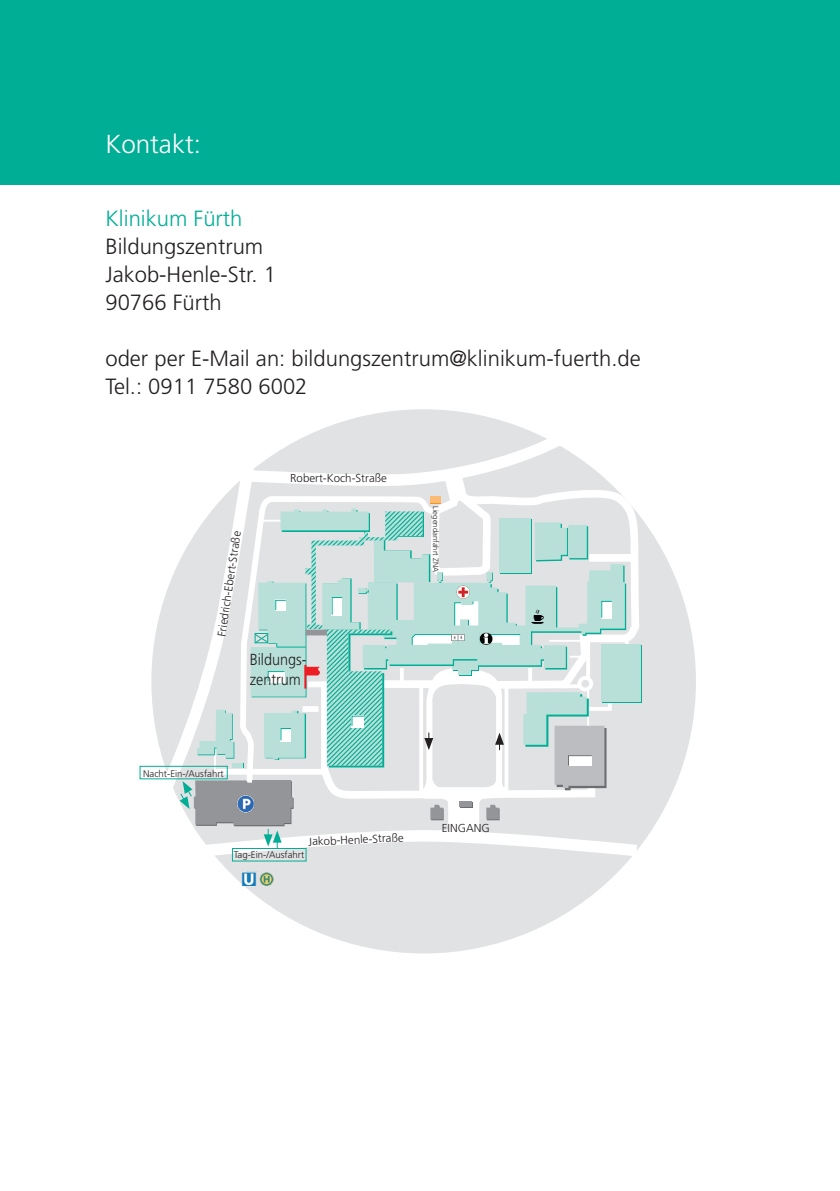
<style>
.page{position:relative;width:840px;height:1191px;background:#fff}
.page>*{position:absolute;margin:0;border:0;box-sizing:border-box;transform-origin:0 0}
.t1{font:300 26px "Frutiger LT Std";color:#fff}
.t2{font:300 22px/28px "Frutiger LT Std";color:#231f20}
.t3{font:300 22px "Frutiger LT Std";color:#00ae95}
.t4{font:300 16px/19.2px "Frutiger LT Std";color:#231f20;scale:.9 1}
.t5{font:300 11.6px "Frutiger LT Std";color:#231f20}
.t6{font:300 9.6px "Frutiger LT Std";color:#231f20}
.t7{font:300 7.6px "Frutiger LT Std";color:#231f20}
</style>
<div class="page">
<div style="left:0;top:0;width:839px;height:184px;background:#00ae95"></div>
<div style="left:151px;top:409px;width:544px;height:544px;background:#e1e2e4;border-radius:50%"></div>
<div style="left:139px;top:766px;width:89px;height:13px;border:1px solid #00ae95"></div>
<img style="left:241px;top:871px;width:35px;height:14px">
<svg style="left:156px;top:429px;width:491px;height:433px"></svg>
<hr style="left:304px;top:665px;width:2px;height:23px;background:#ee1d23">
<p class="t1" style="left:105px;top:129px;width:97px">Kontakt:</p>
<p class="t3" style="left:105px;top:206px;width:138px">Klinikum Fürth</p>
<p class="t2" style="left:105px;top:233px;width:172px">Bildungszentrum<br>Jakob-Henle-Str. 1<br>90766 Fürth</p>
<p class="t2" style="left:105px;top:345px;width:536px">oder per E-Mail an: bildungszentrum@klinikum-fuerth.de<br>Tel.: 0911 7580 6002</p>
<p class="t5" style="left:290px;top:471px;width:98px">Robert-Koch-Straße</p>
<p class="t5" style="left:214px;top:635px;width:108px;rotate:-81deg">Friedrich-Ebert-Straße</p>
<p class="t4" style="left:249px;top:650px;width:65px">Bildungs&shy;zentrum</p>
<p class="t7" style="left:440px;top:506px;width:67px;rotate:90deg">Liegendanfahrt ZNA</p>
<p class="t6" style="left:143px;top:768px;width:82px">Nacht-Ein-/Ausfahrt</p>
<p class="t5" style="left:308px;top:834px;width:97px;rotate:-2deg">Jakob-Henle-Straße</p>
<p class="t6" style="left:234px;top:849px;width:72px">Tag-Ein-/Ausfahrt</p>
<p class="t5" style="left:441px;top:822px;width:49px">EINGANG</p>
</div>
